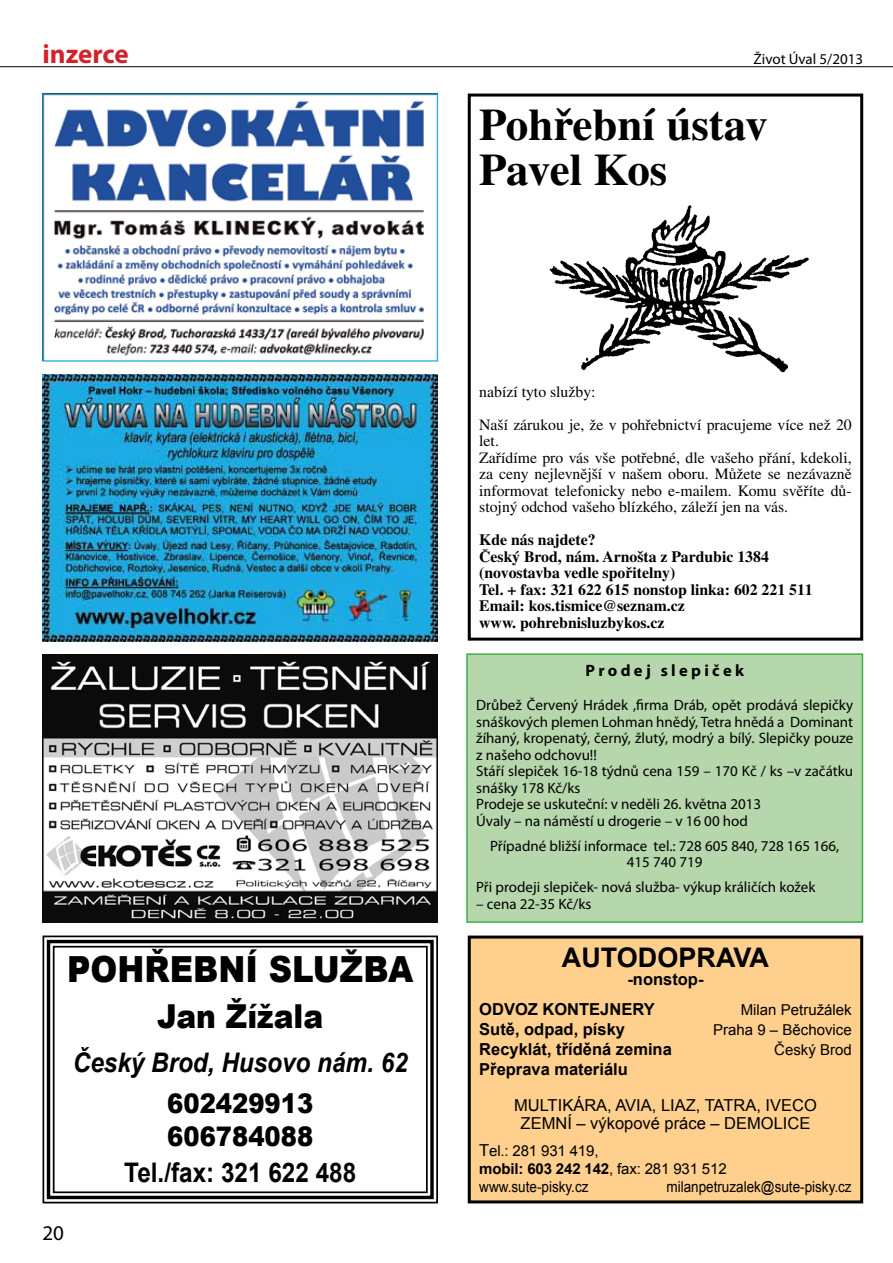
<style>
.page{position:relative;width:893px;height:1263px;background:#fff}
.page>*{position:absolute;margin:0;border:0;box-sizing:border-box;transform-origin:0 0}
.t1{font:700 45px/45px "Times CE";color:#000}
.t2{font:900 36px "Arial";color:#000;scale:.9 1}
.t3{font:900 33px "Arial";color:#000;scale:.9 1}
.t4{font:italic 700 27px "Arial";color:#000;scale:.9 1}
.t5{font:900 27px/33px "Arial";color:#000;scale:.9 1}
.t6{font:700 27px "Arial";color:#000;scale:.9 1}
.t7{font:700 27px "Arial";color:#000}
.t8{font:700 27px "Myriad Pro";letter-spacing:-.005em;color:#d2232a}
.t9{font:21px "Myriad Pro";color:#000}
.t10{font:700 16.5px/29.8px "Arial";color:#000}
.t11{font:16.5px/18px "Arial";color:#000;text-align:center}
.t12{font:700 16.5px "Myriad Pro";color:#000}
.t13{font:15.75px/16.5px "Times CE";color:#000}
.t14{font:700 15.75px/16.5px "Times CE";color:#000}
.t15{font:15px/16.5px "Myriad Pro";color:#000}
.t16{font:15px/18px "Arial";color:#000}
.t17{font:15px "Arial";color:#000;scale:.9 1}
.s1{font-size:16.5px}
.s2{font-weight:700}
</style>
<div class="page">
<img style="left:43px;top:374px;width:395px;height:268px">
<div style="left:468px;top:94px;width:395px;height:547px;border:3px solid #000"></div>
<img style="left:549px;top:205px;width:260px;height:168px">
<div style="left:469px;top:937px;width:393px;height:265px;background:#fecf8d"></div>
<div style="left:468px;top:935px;width:395px;height:268px;border:3px solid #000"></div>
<img style="left:43px;top:655px;width:395px;height:268px">
<div style="left:467px;top:654px;width:395px;height:268px;background:#b6d6ac"></div>
<div style="left:466px;top:653px;width:397px;height:270px;border:2px solid #41ad49"></div>
<img style="left:53px;top:100px;width:371px;height:256px">
<svg style="left:42px;top:935px;width:396px;height:269px"></svg>
<div style="left:47px;top:940px;width:387px;height:259px;border:3px solid #000"></div>
<div style="left:53px;top:946px;width:375px;height:247px;border:2px solid #000"></div>
<hr style="left:0;top:66px;width:893px;height:1px;background:#000">
<h3 class="t8" style="left:43px;top:36px;width:88px">inzerce</h3>
<p class="t15" style="left:754px;top:50px;width:111px">Život Úval 5/2013</p>
<h1 class="t1" style="left:479px;top:102px;width:290px">Pohřební ústav<br>Pavel Kos</h1>
<p class="t13" style="left:479px;top:375px;width:374px;line-height:33px">nabízí tyto služby:<br>Naší zárukou je, že v pohřebnictví pracujeme více než 20</p>
<p class="t13" style="left:479px;top:432px;width:374px">let.<br>Zařídíme pro vás vše potřebné, dle vašeho přání, kdekoli, za ceny nejlevnější v našem oboru. Můžete se nezávazně informovat telefonicky nebo e-mailem. Komu svěříte dů&shy;stojný odchod vašeho blízkého, záleží jen na vás.</p>
<p class="t14" style="left:479px;top:531px;width:335px">Kde nás najdete?<br>Český Brod, nám. Arnošta z Pardubic 1384 (novostavba vedle spořitelny)<br>Tel. + fax: 321 622 615 nonstop linka: 602 221 511<br>Email: kos.tismice@seznam.cz<br>www. pohrebnisluzbykos.cz</p>
<h2 class="t2" style="left:67px;top:943px;width:386px">POHŘEBNÍ SLUŽBA</h2>
<h3 class="t3" style="left:157px;top:992px;width:186px">JAN ŽÍŽALA</h3>
<h3 class="t4" style="left:73px;top:1044px;width:374px">Český Brod, Husovo nám. 62</h3>
<h3 class="t5" style="left:167px;top:1086px;width:164px">602429913<br>606784088</h3>
<h3 class="t6" style="left:124px;top:1154px;width:259px">Tel./fax: 321 622 488</h3>
<h3 class="t9" style="left:43px;top:1220px;width:23px">20</h3>
<p class="t12" style="left:585px;top:659px;width:160px">P r o d e j s l e p i č e k</p>
<p class="t15" style="left:476px;top:697px;width:378px">Drůbež Červený Hrádek ,firma Dráb, opět prodává slepičky snáškových plemen Lohman hnědý, Tetra hnědá a Dominant žíhaný, kropenatý, černý, žlutý, modrý a bílý. Slepičky pouze z našeho odchovu!!<br>Stáří slepiček 16-18 týdnů cena 159 – 170 Kč / ks –v začátku snášky 178 Kč/ks<br>Prodeje se uskuteční: v neděli 26. května 2013<br>Úvaly – na náměstí u drogerie – v 16 00 hod</p>
<p class="t15" style="left:490px;top:837px;width:351px;text-align:center">Případné bližší informace tel.: 728 605 840, 728 165 166,<br>415 740 719</p>
<p class="t15" style="left:476px;top:879px;width:341px">Při prodeji slepiček- nová služba- výkup králičích kožek</p>
<p class="t15" style="left:476px;top:895px;width:117px">– cena 22-35 Kč/ks</p>
<h3 class="t7" style="left:562px;top:939px;width:209px">AUTODOPRAVA</h3>
<p class="t10" style="left:479px;top:964px;width:226px;text-indent:148px">-nonstop-<br>ODVOZ KONTEJNERY</p>
<p class="t16" style="left:741px;top:1000px;width:112px">Milan Petružálek</p>
<p class="t10" style="left:479px;top:1014px;width:147px">Sutě, odpad, písky</p>
<p class="t16" style="left:713px;top:1021px;width:140px">Praha 9 – Běchovice</p>
<p class="t10" style="left:479px;top:1035px;width:194px">Recyklát, tříděná zemina</p>
<p class="t16" style="left:774px;top:1041px;width:79px">Český Brod</p>
<p class="t10" style="left:479px;top:1055px;width:150px">Přeprava materiálu</p>
<p class="t11" style="left:514px;top:1096px;width:304px">MULTIKÁRA, AVIA, LIAZ, TATRA, IVECO<br>ZEMNÍ – výkopové práce – DEMOLICE</p>
<p class="t16" style="left:479px;top:1141px;width:249px"><span class="s1">T</span>el.: 281 931 419,<br><span class="s2">mobil: 603 242 142</span>, fax: 281 931 512 www.sute-pisky.cz</p>
<p class="t17" style="left:666px;top:1176px;width:207px">milanpetruzalek@sute-pisky.cz</p>
</div>
